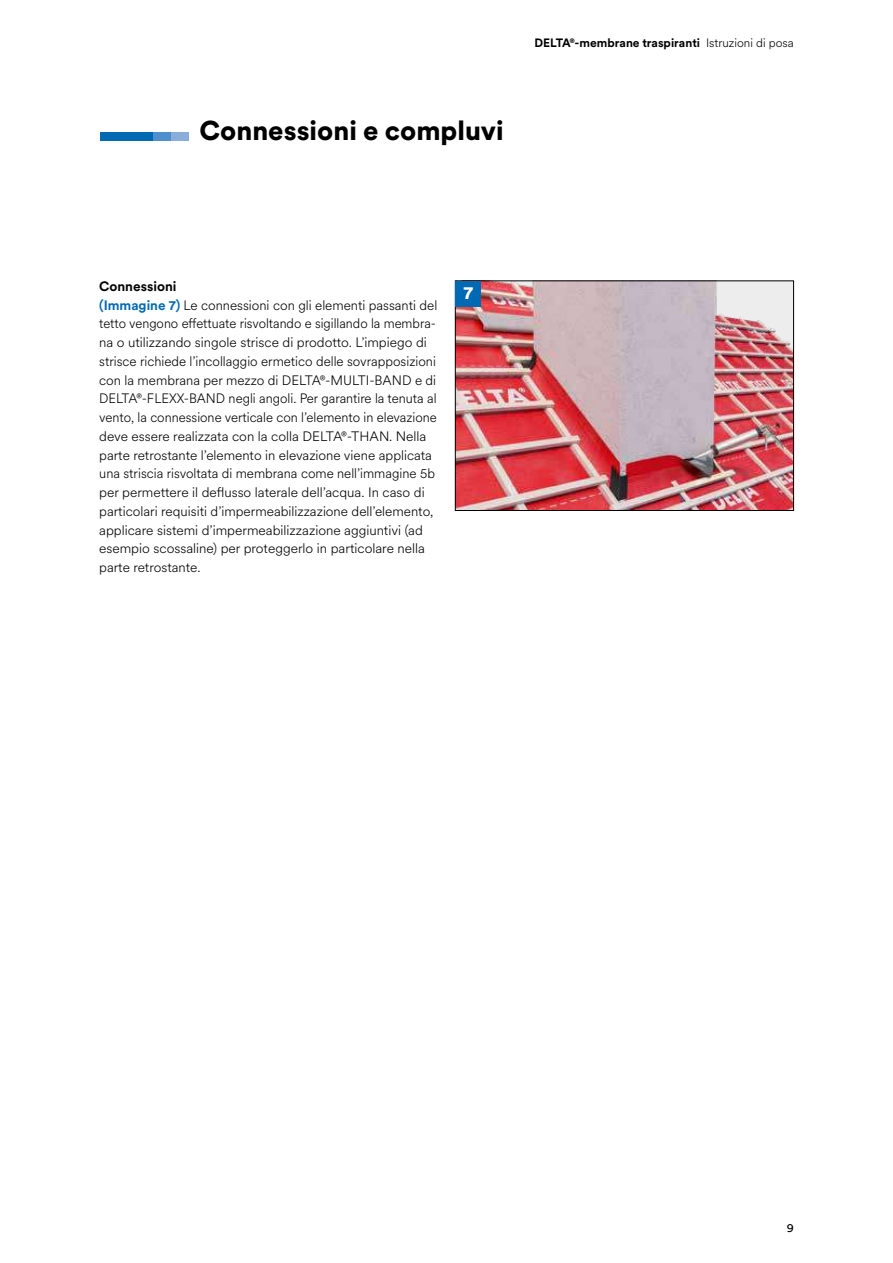
<style>
.page{position:relative;width:893px;height:1263px;background:#fff}
.page>*{position:absolute;margin:0;border:0;box-sizing:border-box;transform-origin:0 0}
.t1{font:900 27px "Circular XX";color:#000}
.t2{font:900 18px "Circular XX";color:#fff}
.t3{font:300 13.5px/18.8px "Circular XX";color:#000}
.t4{font:700 12px "Circular XX";color:#000}
.t5{font:12px "Circular XX";color:#000}
.s1{font-weight:300}
.s2{font-weight:700}
.s3{font-weight:700;color:#0069b4}
</style>
<div class="page">
<img style="left:457px;top:283px;width:335px;height:226px">
<div style="left:455px;top:281px;width:339px;height:230px;border:1px solid #000"></div>
<div style="left:455px;top:281px;width:26px;height:26px;background:#0069b4"></div>
<div style="left:100px;top:132px;width:53px;height:8px;background:#0069b4"></div>
<div style="left:153px;top:132px;width:18px;height:8px;background:#4f8fcd"></div>
<div style="left:171px;top:132px;width:17px;height:8px;background:#8baddc"></div>
<h1 class="t1" style="left:200px;top:112px;width:306px">Connessioni e compluvi</h1>
<p class="t4" style="left:535px;top:34px;width:261px">DELTA®-membrane traspiranti <span class="s1">Istruzioni di posa</span></p>
<p class="t3" style="left:99px;top:276px;width:340px"><span class="s2">Connessioni<br></span><span class="s3">(Immagine 7)</span> Le connessioni con gli elementi passanti del tetto vengono effettuate risvoltando e sigillando la membra&shy;na o utilizzando singole strisce di prodotto. L’impiego di strisce richiede l’incollaggio ermetico delle sovrapposizioni con la membrana per mezzo di DELTA®-MULTI-BAND e di DELTA®-FLEXX-BAND negli angoli. Per garantire la tenuta al vento, la connessione verticale con l’elemento in elevazione deve essere realizzata con la colla DELTA®-THAN. Nella parte retrostante l’elemento in elevazione viene applicata una striscia risvoltata di membrana come nell’immagine 5b per permettere il deflusso laterale dell’acqua. In caso di particolari requisiti d’impermeabilizzazione dell’elemento, applicare sistemi d’impermeabilizzazione aggiuntivi (ad esempio scossaline) per proteggerlo in particolare nella parte retrostante.</p>
<h2 class="t2" style="left:463px;top:280px;width:11px">7</h2>
<p class="t5" style="left:787px;top:1219px;width:9px">9</p>
</div>
